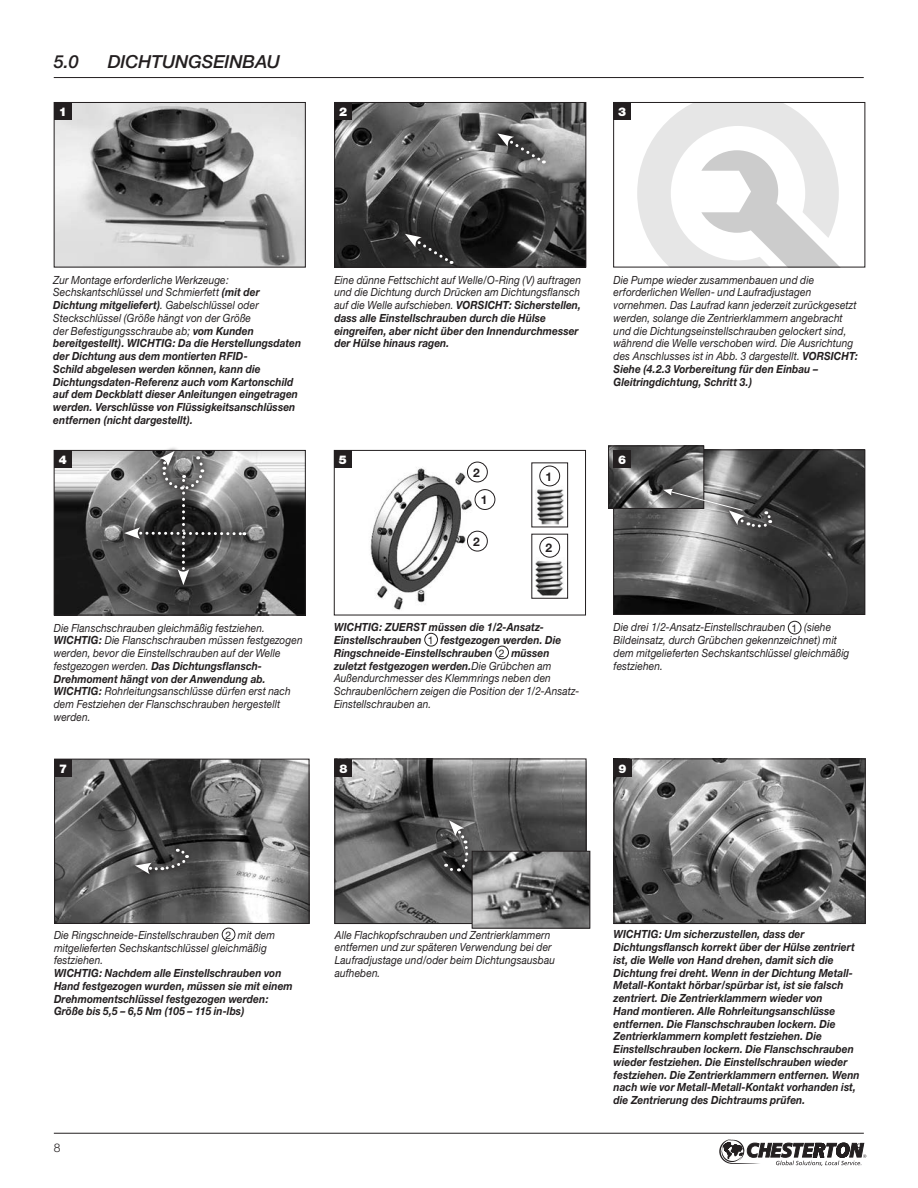
<style>
.page{position:relative;width:918px;height:1188px;background:#fff}
.page>*{position:absolute;margin:0;border:0;box-sizing:border-box;transform-origin:0 0}
.t1{font:italic 500 18px "Helvetica Neue";letter-spacing:-.005em;color:#231f20}
.t2{font:900 12px "Helvetica Neue CE";color:#fff}
.t3{font:700 12px "Helvetica Neue CE";color:#231f20}
.t4{font:300 12px "Helvetica Neue CE";color:#231f20}
.t5{font:italic 700 11.25px/12.8px "Helvetica Neue CE";letter-spacing:.005em;color:#231f20;scale:.9 1}
.t6{font:italic 11.25px/12.8px "Helvetica Neue CE";letter-spacing:.01em;color:#231f20;scale:.9 1}
.s1{font-weight:400}
.s2{font-weight:700}
.s3{font-weight:400;font-style:normal;font-size:10.5px}
.s4{font-style:normal;font-size:10.5px}
</style>
<div class="page">
<hr style="left:54px;top:1133px;width:810px;height:1px;background:#231f20">
<svg style="left:719px;top:1139px;width:147px;height:27px"></svg>
<hr style="left:54px;top:77px;width:810px;height:1px;background:#231f20">
<img style="left:56px;top:104px;width:248px;height:161px">
<div style="left:54px;top:102px;width:252px;height:165px;border:1px solid #231f20"></div>
<div style="left:54px;top:102px;width:18px;height:18px;background:#231f20"></div>
<img style="left:336px;top:104px;width:248px;height:161px">
<div style="left:334px;top:102px;width:252px;height:165px;border:1px solid #231f20"></div>
<div style="left:334px;top:102px;width:18px;height:18px;background:#231f20"></div>
<svg style="left:637px;top:104px;width:202px;height:161px"></svg>
<div style="left:613px;top:102px;width:252px;height:165px;border:1px solid #231f20"></div>
<img style="left:615px;top:452px;width:248px;height:161px">
<div style="left:613px;top:450px;width:252px;height:165px;border:1px solid #231f20"></div>
<div style="left:613px;top:102px;width:18px;height:18px;background:#231f20"></div>
<img style="left:610px;top:448px;width:92px;height:59px">
<div style="left:608px;top:446px;width:96px;height:63px;border:1px solid #231f20"></div>
<div style="left:788px;top:621px;width:13px;height:13px;border:1px solid #231f20;border-radius:50%"></div>
<div style="left:613px;top:450px;width:18px;height:18px;background:#231f20"></div>
<svg style="left:657px;top:482px;width:92px;height:35px"></svg>
<svg style="left:491px;top:127px;width:60px;height:43px"></svg>
<svg style="left:497px;top:133px;width:48px;height:31px"></svg>
<svg style="left:399px;top:227px;width:60px;height:41px"></svg>
<svg style="left:405px;top:234px;width:48px;height:31px"></svg>
<img style="left:370px;top:461px;width:199px;height:149px">
<div style="left:334px;top:450px;width:252px;height:165px;border:1px solid #231f20"></div>
<div style="left:334px;top:450px;width:18px;height:18px;background:#231f20"></div>
<div style="left:424px;top:633px;width:14px;height:13px;border:1px solid #231f20;border-radius:50%"></div>
<div style="left:495px;top:646px;width:14px;height:13px;border:1px solid #231f20;border-radius:50%"></div>
<img style="left:56px;top:761px;width:251px;height:161px">
<div style="left:54px;top:759px;width:255px;height:165px;border:1px solid #231f20"></div>
<div style="left:54px;top:759px;width:18px;height:18px;background:#231f20"></div>
<div style="left:222px;top:928px;width:13px;height:13px;border:1px solid #231f20;border-radius:50%"></div>
<img style="left:336px;top:761px;width:248px;height:161px">
<div style="left:334px;top:759px;width:252px;height:165px;border:1px solid #231f20"></div>
<div style="left:334px;top:759px;width:18px;height:18px;background:#231f20"></div>
<img style="left:616px;top:761px;width:248px;height:161px">
<div style="left:614px;top:759px;width:252px;height:165px;border:1px solid #231f20"></div>
<div style="left:614px;top:759px;width:18px;height:18px;background:#231f20"></div>
<img style="left:56px;top:452px;width:248px;height:161px">
<div style="left:54px;top:450px;width:252px;height:165px;border:1px solid #231f20"></div>
<div style="left:54px;top:450px;width:18px;height:18px;background:#231f20"></div>
<svg style="left:171px;top:585px;width:25px;height:6px"></svg>
<svg style="left:118px;top:521px;width:134px;height:25px"></svg>
<svg style="left:154px;top:447px;width:55px;height:4px"></svg>
<svg style="left:124px;top:451px;width:121px;height:134px;background:#6f6e6e"></svg>
<svg style="left:723px;top:505px;width:54px;height:28px"></svg>
<svg style="left:663px;top:489px;width:110px;height:38px;background:#7e7e7e"></svg>
<svg style="left:130px;top:843px;width:64px;height:37px"></svg>
<svg style="left:135px;top:848px;width:54px;height:26px"></svg>
<svg style="left:438px;top:814px;width:37px;height:64px"></svg>
<svg style="left:446px;top:820px;width:22px;height:54px"></svg>
<img style="left:533px;top:540px;width:33px;height:57px">
<div style="left:531px;top:534px;width:37px;height:65px;border:1px solid #231f20"></div>
<div style="left:540px;top:537px;width:20px;height:20px;background:#fff;border-radius:50%"></div>
<div style="left:539px;top:537px;width:21px;height:21px;border:1px solid #231f20;border-radius:50%"></div>
<img style="left:533px;top:469px;width:33px;height:56px">
<div style="left:531px;top:462px;width:37px;height:65px;border:1px solid #231f20"></div>
<div style="left:540px;top:466px;width:20px;height:20px;background:#fff;border-radius:50%"></div>
<div style="left:539px;top:466px;width:21px;height:20px;border:1px solid #231f20;border-radius:50%"></div>
<div style="left:475px;top:490px;width:20px;height:19px;background:#fff;border-radius:50%"></div>
<div style="left:475px;top:489px;width:20px;height:21px;border:1px solid #231f20;border-radius:50%"></div>
<div style="left:467px;top:531px;width:20px;height:20px;background:#fff;border-radius:50%"></div>
<div style="left:467px;top:531px;width:21px;height:20px;border:1px solid #231f20;border-radius:50%"></div>
<div style="left:467px;top:462px;width:20px;height:20px;background:#fff;border-radius:50%"></div>
<div style="left:467px;top:462px;width:21px;height:20px;border:1px solid #231f20;border-radius:50%"></div>
<img style="left:474px;top:853px;width:114px;height:73px">
<div style="left:472px;top:851px;width:118px;height:77px;border:1px solid #231f20"></div>
<h1 class="t1" style="left:54px;top:51px;width:27px">5.0</h1>
<h1 class="t1" style="left:108px;top:51px;width:174px">DICHTUNGSEINBAU</h1>
<p class="t2" style="left:59px;top:104px;width:10px">1</p>
<p class="t2" style="left:339px;top:104px;width:10px">2</p>
<p class="t2" style="left:618px;top:104px;width:10px">3</p>
<p class="t5" style="left:334px;top:273px;width:276px"><span class="s1">Eine dünne Fettschicht auf Welle/O-Ring (V) auftragen und die Dichtung durch Drücken am Dichtungsflansch auf die Welle aufschieben.</span> VORSICHT: Sicherstellen, dass alle Einstellschrauben durch die Hülse eingreifen, aber nicht über den Innendurchmesser der Hülse hinaus ragen.</p>
<p class="t5" style="left:53px;top:273px;width:277px"><span class="s1">Zur Montage erforderliche Werkzeuge:<br>Sechskantschlüssel und Schmierfett</span> (mit der Dichtung mitgeliefert)<span class="s1">. Gabelschlüssel oder Steckschlüssel (Größe hängt von der Größe<br>der Befestigungsschraube ab;</span> vom Kunden bereitgestellt). WICHTIG: Da die Herstellungsdaten der Dichtung aus dem montierten RFID-<br>Schild abgelesen werden können, kann die Dichtungsdaten-Referenz auch vom Kartonschild auf dem Deckblatt dieser Anleitungen eingetragen werden. Verschlüsse von Flüssigkeitsanschlüssen entfernen (nicht dargestellt).</p>
<p class="t6" style="left:614px;top:273px;width:273px">Die Pumpe wieder zusammenbauen und die erforderlichen Wellen- und Laufradjustagen vornehmen. Das Laufrad kann jederzeit zurückgesetzt werden, solange die Zentrierklammern angebracht und die Dichtungseinstellschrauben gelockert sind, während die Welle verschoben wird. Die Ausrichtung des Anschlusses ist in Abb. 3 dargestellt. <span class="s2">VORSICHT:<br>Siehe (4.2.3 Vorbereitung für den Einbau – Gleitringdichtung, Schritt 3.)</span></p>
<p class="t2" style="left:59px;top:452px;width:10px">4</p>
<p class="t2" style="left:339px;top:452px;width:10px">5</p>
<p class="t2" style="left:618px;top:452px;width:10px">6</p>
<p class="t3" style="left:473px;top:465px;width:8px">2</p>
<p class="t3" style="left:546px;top:469px;width:8px">1</p>
<p class="t3" style="left:481px;top:492px;width:8px">1</p>
<p class="t3" style="left:473px;top:534px;width:8px">2</p>
<p class="t3" style="left:546px;top:540px;width:8px">2</p>
<p class="t6" style="left:54px;top:621px;width:278px">Die Flanschschrauben gleichmäßig festziehen.<br><span class="s2">WICHTIG:</span> Die Flanschschrauben müssen festgezogen werden, bevor die Einstellschrauben auf der Welle festgezogen werden. <span class="s2">Das Dichtungsflansch-Drehmoment hängt von der Anwendung ab.<br>WICHTIG:</span> Rohrleitungsanschlüsse dürfen erst nach dem Festziehen der Flanschschrauben hergestellt werden.</p>
<p class="t5" style="left:334px;top:621px;width:274px">WICHTIG: ZUERST müssen die 1/2-Ansatz-Einstellschrauben <span class="s3">1</span> festgezogen werden. Die Ringschneide-Einstellschrauben <span class="s3">2</span> müssen zuletzt festgezogen werden.<span class="s1">Die Grübchen am Außendurchmesser des Klemmrings neben den Schraubenlöchern zeigen die Position der 1/2-Ansatz-Einstellschrauben an.</span></p>
<p class="t6" style="left:614px;top:621px;width:264px">Die drei 1/2-Ansatz-Einstellschrauben <span class="s4">1</span> (siehe Bildeinsatz, durch Grübchen gekennzeichnet) mit dem mitgelieferten Sechskantschlüssel gleichmäßig festziehen.</p>
<p class="t2" style="left:59px;top:761px;width:10px">7</p>
<p class="t2" style="left:339px;top:761px;width:10px">8</p>
<p class="t2" style="left:619px;top:761px;width:10px">9</p>
<p class="t6" style="left:54px;top:929px;width:247px">Die Ringschneide-Einstellschrauben <span class="s4">2</span> mit dem mitgelieferten Sechskantschlüssel gleichmäßig festziehen.</p>
<p class="t5" style="left:54px;top:967px;width:267px">WICHTIG: Nachdem alle Einstellschrauben von Hand festgezogen wurden, müssen sie mit einem Drehmomentschlüssel festgezogen werden:<br>Größe bis 5,5 – 6,5 Nm (105 – 115 in-lbs)</p>
<p class="t6" style="left:335px;top:928px;width:246px">Alle Flachkopfschrauben und Zentrierklammern entfernen und zur späteren Verwendung bei der Laufradjustage und/oder beim Dichtungsausbau aufheben.</p>
<p class="t5" style="left:614px;top:928px;width:275px">WICHTIG: Um sicherzustellen, dass der Dichtungsflansch korrekt über der Hülse zentriert ist, die Welle von Hand drehen, damit sich die Dichtung frei dreht. Wenn in der Dichtung Metall-Metall-Kontakt hörbar/spürbar ist, ist sie falsch zentriert. Die Zentrierklammern wieder von<br>Hand montieren. Alle Rohrleitungsanschlüsse entfernen. Die Flanschschrauben lockern. Die Zentrierklammern komplett festziehen. Die Einstellschrauben lockern. Die Flanschschrauben wieder festziehen. Die Einstellschrauben wieder festziehen. Die Zentrierklammern entfernen. Wenn nach wie vor Metall-Metall-Kontakt vorhanden ist, die Zentrierung des Dichtraums prüfen.</p>
<p class="t4" style="left:54px;top:1140px;width:8px">8</p>
<p class="t4" style="left:856px;top:1140px;width:8px">8</p>
</div>
